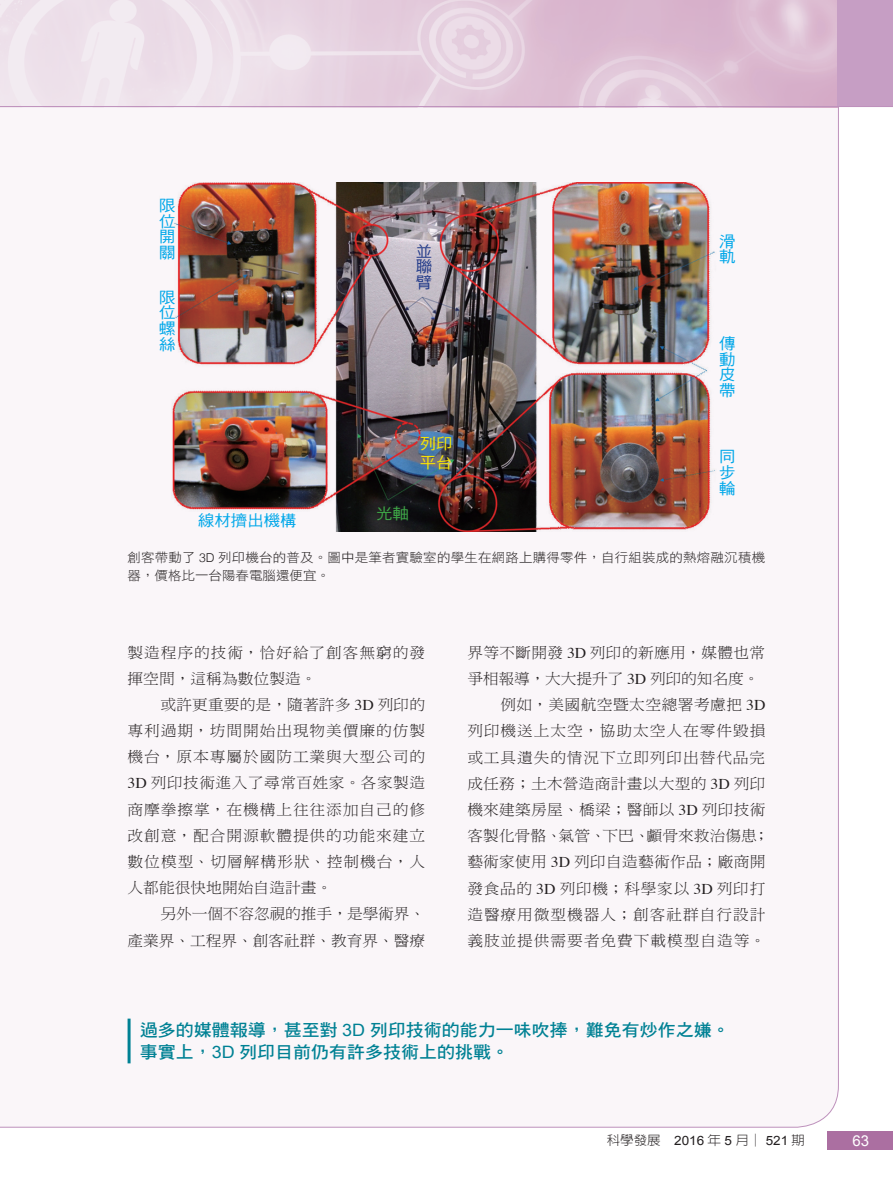
<style>
.page{position:relative;width:893px;height:1191px;background:#fff}
.page>*{position:absolute;margin:0;border:0;box-sizing:border-box;transform-origin:0 0}
.B_一般_抽言{font:17.1px "DF Hei Std W7";color:#008194;scale:1.05 1}
.t1{font:15.6px/15.6px "DF Hei Std W5";color:#00aeef;text-align:justify;scale:1.05 1}
.t2{font:15.6px/18.5px "DF Hei Std W5";color:#fff101;scale:1.05 1}
.t3{font:15.6px/15.6px "DF Hei Std W5";color:#253f8e;text-align:justify;scale:1.05 1}
.t4{font:15.6px "DF Hei Std W5";color:#40ae49;scale:1.05 1}
.內文{font:15px/26.2px "DF Ming Std W3";letter-spacing:.025em;color:#231f20;scale:1.05 1}
.內文-2{font:15px/26.8px "DF Ming Std W3";letter-spacing:-.01em;color:#231f20;text-align:right;scale:1.05 1}
.內文-3{font:15px/26.1px "DF Ming Std W3";letter-spacing:.055em;color:#231f20;scale:1.05 1}
.t5{font:15px "Arial";color:#fff}
.圖說{font:12.9px/18px "DF Hei Std W3";letter-spacing:.015em;color:#231f20;scale:1.05 1}
.t6{font:300 12.9px "AR New Hei B5";color:#231f20;scale:1.05 1}
.s1{font-family:"Helvetica";font-weight:300;font-size:12.3px}
.s2{font-family:"Times"}
.s3{font-family:"Arial"}
.s4{font-family:"Arial";font-weight:400}
</style>
<div class="page">
<div style="left:0;top:107px;width:839px;height:1021px;background:#faf6f9"></div>
<img style="left:0;top:0;width:838px;height:106px">
<div style="left:838px;top:0;width:55px;height:107px;background:#c69ec4"></div>
<hr style="left:0;top:106px;width:893px;height:1px;background:#be91bc">
<div style="left:828px;top:1131px;width:65px;height:18px;background:#ab6fa1"></div>
<img style="left:159px;top:183px;width:577px;height:349px">
<hr style="left:128px;top:1018px;width:3px;height:45px;background:#008194">
<p class="t1" style="left:159px;top:197px;width:17px">限位開關</p>
<p class="t1" style="left:159px;top:289px;width:17px">限位螺絲</p>
<p class="t1" style="left:198px;top:512px;width:95px">線材擠出機構</p>
<p class="t3" style="left:416px;top:243px;width:17px">並聯臂</p>
<p class="t2" style="left:420px;top:434px;width:33px">列印平台</p>
<p class="t4" style="left:376px;top:505px;width:33px">光軸</p>
<p class="t1" style="left:719px;top:233px;width:17px">滑軌</p>
<p class="t1" style="left:719px;top:335px;width:17px">傳動皮帶</p>
<p class="t1" style="left:719px;top:449px;width:17px">同步輪</p>
<p class="圖說" style="left:127px;top:548px;width:609px">創客帶動了 <span class="s1">3D</span> 列印機台的普及。圖中是筆者實驗室的學生在網路上購得零件，自行組裝成的熱熔融沉積機器，價格比一台陽春電腦還便宜。</p>
<p class="內文-3" style="left:128px;top:639px;width:285px">製造程序的技術，恰好給了創客無窮的發揮空間，這稱為數位製造。</p>
<p class="內文" style="left:128px;top:691px;width:285px;text-align:justify;text-indent:33px">或許更重要的是，隨著許多 <span class="s2">3D</span> 列印的專利過期，坊間開始出現物美價廉的仿製機台，原本專屬於國防工業與大型公司的<span class="s2">3D</span> 列印技術進入了尋常百姓家。各家製造商摩拳擦掌，在機構上往往添加自己的修改創意，配合開源軟體提供的功能來建立數位模型、切層解構形狀、控制機台，人人都能很快地開始自造計畫。</p>
<p class="內文-2" style="left:128px;top:900px;width:285px">另外一個不容忽視的推手，是學術界、<br>產業界、工程界、創客社群、教育界、醫療</p>
<p class="內文" style="left:467px;top:639px;width:285px">界等不斷開發 <span class="s2">3D</span> 列印的新應用，媒體也常爭相報導，大大提升了 <span class="s2">3D</span> 列印的知名度。</p>
<p class="內文" style="left:467px;top:691px;width:289px;text-indent:33px">例如，美國航空暨太空總署考慮把 <span class="s2">3D</span>列印機送上太空，協助太空人在零件毀損或工具遺失的情況下立即列印出替代品完成任務；土木營造商計畫以大型的 <span class="s2">3D</span> 列印機來建築房屋、橋梁；醫師以 <span class="s2">3D</span> 列印技術客製化骨骼、氣管、下巴、顱骨來救治傷患；藝術家使用 <span class="s2">3D</span> 列印自造藝術作品；廠商開發食品的 <span class="s2">3D</span> 列印機；科學家以 <span class="s2">3D</span> 列印打造醫療用微型機器人；創客社群自行設計義肢並提供需要者免費下載模型自造等。</p>
<p class="B_一般_抽言" style="left:140px;top:1020px;width:563px">過多的媒體報導，甚至對 <span class="s3">3D</span> 列印技術的能力一味吹捧，難免有炒作之嫌。</p>
<p class="B_一般_抽言" style="left:140px;top:1043px;width:353px">事實上，<span class="s3">3D</span> 列印目前仍有許多技術上的挑戰。</p>
<p class="t6" style="left:607px;top:1133px;width:190px">科學發展 <span class="s4">2016</span> 年 <span class="s4">5</span> 月│ <span class="s4">521</span> 期</p>
<p class="t5" style="left:852px;top:1131px;width:18px">63</p>
</div>
